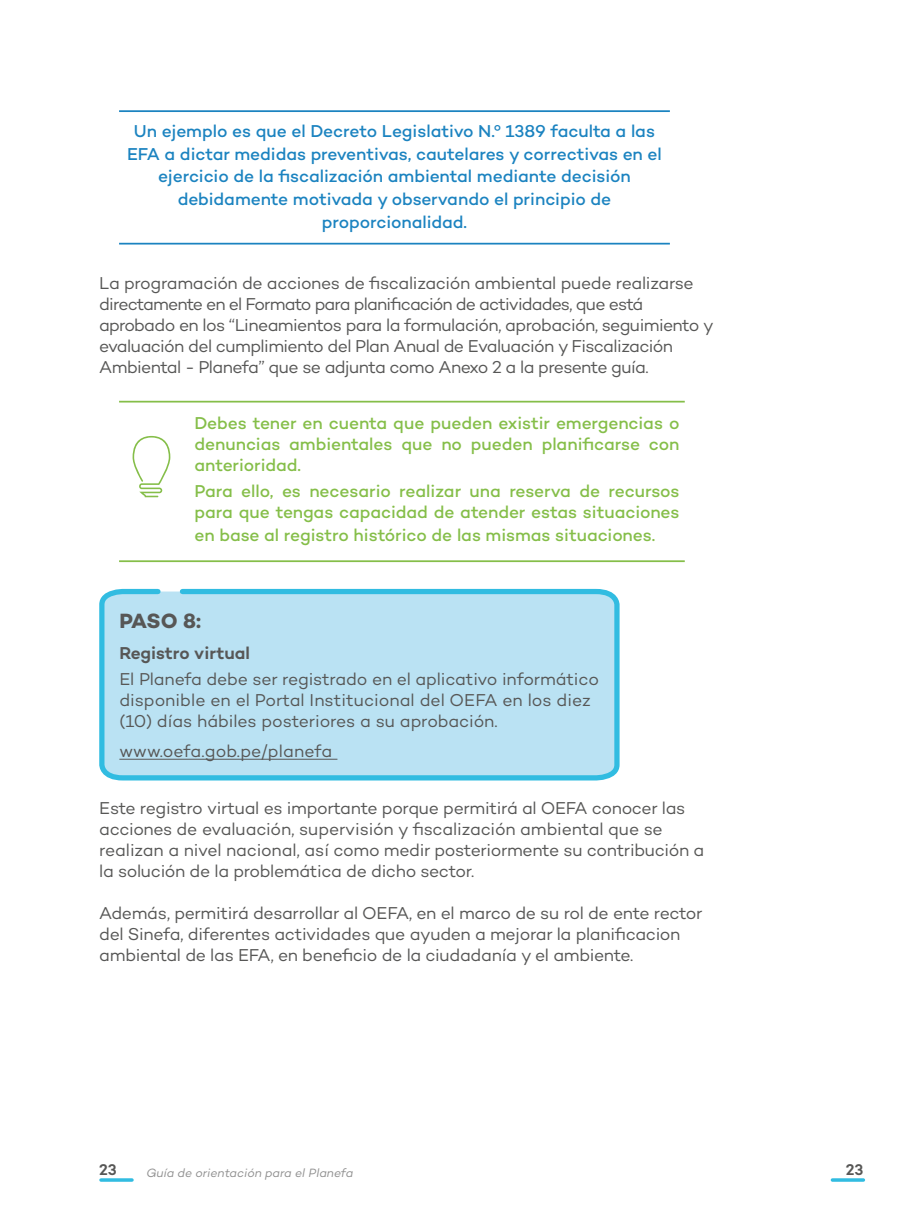
<style>
.page{position:relative;width:918px;height:1216px;background:#fff}
.page>*{position:absolute;margin:0;border:0;box-sizing:border-box;transform-origin:0 0}
.t1{font:700 21px "Campton";color:#575756}
.t2{font:17.5px/21px "Campton";letter-spacing:-.025em;color:#575756}
.t3{font:500 17.5px/21px "Campton";letter-spacing:-.005em;color:#85be49;text-align:justify}
.t4{font:500 17.5px/22.8px "Campton";letter-spacing:-.005em;color:#1b83c0;text-align:center}
.t5{font:17.5px/21px "Campton";letter-spacing:-.005em;color:#575756}
.t6{font:17.5px "Campton";letter-spacing:.005em;color:#575756}
.t7{font:600 17.5px "Campton";color:#575756}
.t8{font:600 15.75px "Campton";color:#575756}
.t9{font:italic 12.25px "Campton";letter-spacing:-.005em;color:#909090}
</style>
<div class="page">
<hr style="left:832px;top:1178px;width:31px;height:3px;background:#31bce1">
<hr style="left:101px;top:1178px;width:31px;height:3px;background:#31bce1">
<hr style="left:119px;top:110px;width:551px;height:2px;background:#1b83c0">
<hr style="left:119px;top:243px;width:551px;height:1px;background:#1b83c0">
<svg style="left:133px;top:436px;width:37px;height:61px"></svg>
<hr style="left:119px;top:401px;width:566px;height:1px;background:#85be49">
<hr style="left:119px;top:560px;width:566px;height:2px;background:#85be49">
<svg style="left:99px;top:588px;width:521px;height:193px;background:#b1dff1"></svg>
<p class="t4" style="left:127px;top:119px;width:536px">Un ejemplo es que el Decreto Legislativo N.º 1389 faculta a las EFA a dictar medidas preventivas, cautelares y correctivas en el ejercicio de la fiscalización ambiental mediante decisión debidamente motivada y observando el principio de proporcionalidad.</p>
<p class="t2" style="left:99px;top:272px;width:616px">La programación de acciones de fiscalización ambiental puede realizarse directamente en el Formato para planificación de actividades, que está aprobado en los “Lineamientos para la formulación, aprobación, seguimiento y evaluación del cumplimiento del Plan Anual de Evaluación y Fiscalización Ambiental - Planefa” que se adjunta como Anexo 2 a la presente guía.</p>
<p class="t3" style="left:194px;top:412px;width:486px">Debes tener en cuenta que pueden existir emergencias o denuncias ambientales que no pueden planificarse con anterioridad.</p>
<p class="t3" style="left:194px;top:480px;width:486px">Para ello, es necesario realizar una reserva de recursos para que tengas capacidad de atender estas situaciones</p>
<p class="t3" style="left:194px;top:524px;width:462px">en base al registro histórico de las mismas situaciones.</p>
<p class="t1" style="left:119px;top:607px;width:83px">PASO 8:</p>
<p class="t7" style="left:119px;top:641px;width:132px">Registro virtual</p>
<p class="t5" style="left:119px;top:667px;width:481px">El Planefa debe ser registrado en el aplicativo informático disponible en el Portal Institucional del OEFA en los diez (10) días hábiles posteriores a su aprobación.</p>
<p class="t6" style="left:119px;top:740px;width:214px">www.oefa.gob.pe/planefa</p>
<p class="t2" style="left:99px;top:797px;width:606px">Este registro virtual es importante porque permitirá al OEFA conocer las acciones de evaluación, supervisión y fiscalización ambiental que se realizan a nivel nacional, así como medir posteriormente su contribución a la solución de la problemática de dicho sector.</p>
<p class="t2" style="left:99px;top:902px;width:605px">Además, permitirá desarrollar al OEFA, en el marco de su rol de ente rector del Sinefa, diferentes actividades que ayuden a mejorar la planificacion ambiental de las EFA, en beneficio de la ciudadanía y el ambiente.</p>
<p class="t8" style="left:99px;top:1159px;width:19px">23</p>
<p class="t9" style="left:146px;top:1164px;width:208px">Guía de orientación para el Planefa</p>
<p class="t8" style="left:845px;top:1159px;width:19px">23</p>
</div>
